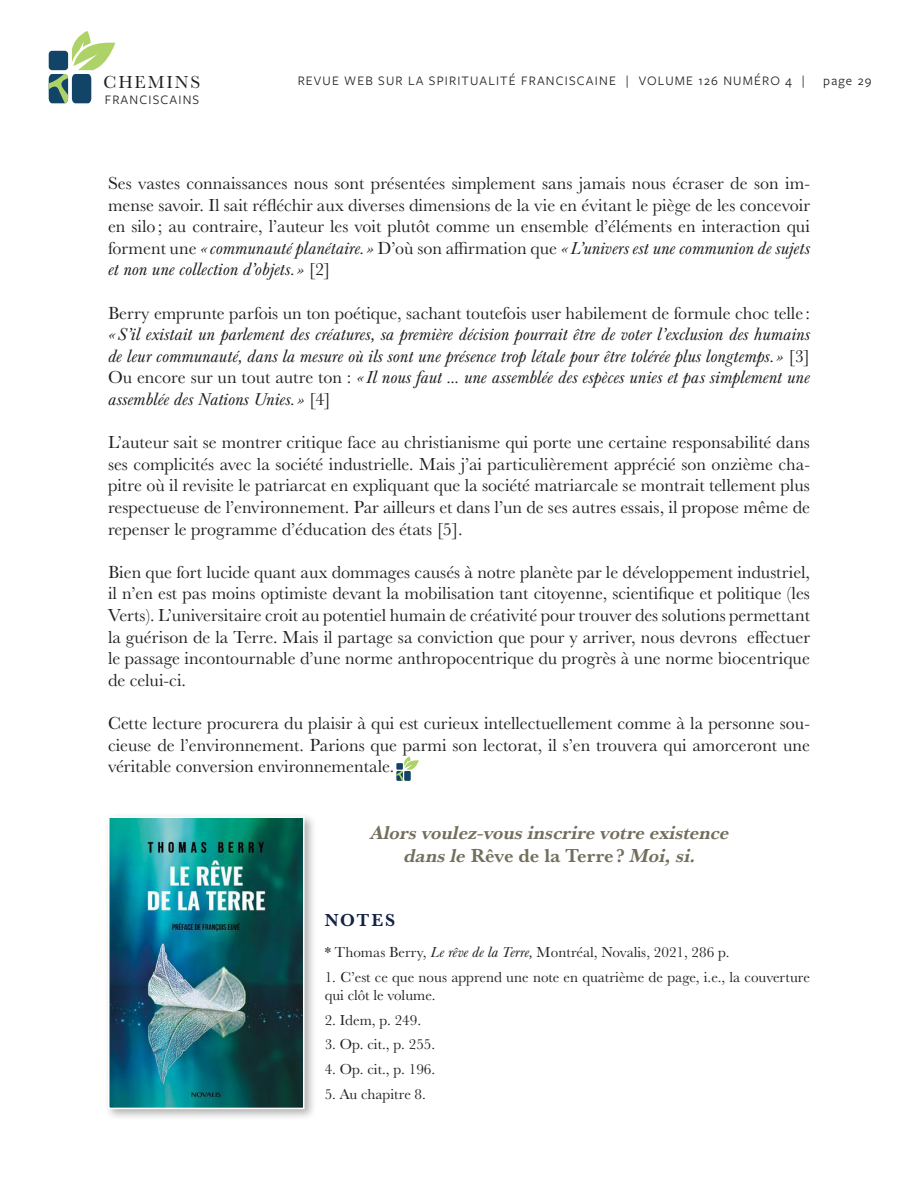
<style>
.page{position:relative;width:918px;height:1188px;background:#fff}
.page>*{position:absolute;margin:0;border:0;box-sizing:border-box;transform-origin:0 0}
.t1{font:italic 700 19.5px/23.4px "Baskerville URW";color:#736f5d;text-align:center}
.t2{font:18px/21.6px "Baskerville URW";color:#231f20;text-align:justify}
.t3{font:italic 18px/21.6px "Baskerville URW";color:#231f20;text-align:justify}
.t4{font:18px "Baskerville URW";letter-spacing:.1em;color:#231f20}
.t5{font:700 18px "Baskerville URW";letter-spacing:.105em;color:#152246}
.t6{font:15px/18px "Baskerville URW";color:#231f20}
.t7{font:13.5px "Freight Sans Pro";letter-spacing:.085em;color:#231f20}
.s1{font-style:italic}
.s2{font-style:normal}
</style>
<div class="page">
<svg style="left:49px;top:31px;width:66px;height:72px"></svg>
<div style="left:104px;top:812px;width:213px;height:309px;background:#231f20;opacity:.35"></div>
<img style="left:111px;top:819px;width:190px;height:287px">
<div style="left:108px;top:816px;width:196px;height:293px;border:2px solid #fff"></div>
<svg style="left:396px;top:756px;width:23px;height:25px"></svg>
<p class="t4" style="left:104px;top:70px;width:98px">CHEMINS</p>
<p class="t7" style="left:105px;top:90px;width:96px">FRANCISCAINS</p>
<p class="t7" style="left:298px;top:72px;width:509px">REVUE WEB SUR LA SPIRITUALITÉ FRANCISCAINE | VOLUME 126 NUMÉRO 4 |</p>
<p class="t7" style="left:823px;top:72px;width:50px">page 29</p>
<p class="t2" style="left:108px;top:172px;width:704px">Ses vastes connaissances nous sont présentées simplement sans jamais nous écraser de son im&shy;mense savoir. Il sait réfléchir aux diverses dimensions de la vie en évitant le piège de les concevoir en silo; au contraire, l’auteur les voit plutôt comme un ensemble d’éléments en interaction qui forment une <span class="s1">« communauté planétaire. »</span> D’où son affirmation que <span class="s1">«L’univers est une communion de sujets et non une collection d’objets. »</span> [2]</p>
<p class="t2" style="left:108px;top:301px;width:703px">Berry emprunte parfois un ton poétique, sachant toutefois user habilement de formule choc telle :</p>
<p class="t3" style="left:108px;top:324px;width:704px">«S’il existait un parlement des créatures, sa première décision pourrait être de voter l’exclusion des humains de leur communauté, dans la mesure où ils sont une présence trop létale pour être tolérée plus longtemps. » <span class="s2">[3] Ou encore sur un tout autre ton :</span> « Il nous faut … une assemblée des espèces unies et pas simplement une assemblée des Nations Unies. » <span class="s2">[4]</span></p>
<p class="t2" style="left:108px;top:431px;width:704px">L’auteur sait se montrer critique face au christianisme qui porte une certaine responsabilité dans ses complicités avec la société industrielle. Mais j’ai particulièrement apprécié son onzième cha&shy;pitre où il revisite le patriarcat en expliquant que la société matriarcale se montrait tellement plus respectueuse de l’environnement. Par ailleurs et dans l’un de ses autres essais, il propose même de repenser le programme d’éducation des états [5].</p>
<p class="t2" style="left:108px;top:561px;width:704px">Bien que fort lucide quant aux dommages causés à notre planète par le développement industriel, il n’en est pas moins optimiste devant la mobilisation tant citoyenne, scientifique et politique (les Verts). L’universitaire croit au potentiel humain de créativité pour trouver des solutions permettant la guérison de la Terre. Mais il partage sa conviction que pour y arriver, nous devrons effectuer le passage incontournable d’une norme anthropocentrique du progrès à une norme biocentrique de celui-ci.</p>
<p class="t2" style="left:108px;top:712px;width:704px">Cette lecture procurera du plaisir à qui est curieux intellectuellement comme à la personne sou&shy;cieuse de l’environnement. Parions que parmi son lectorat, il s’en trouvera qui amorceront une véritable conversion environnementale.</p>
<p class="t1" style="left:371px;top:820px;width:360px">Alors voulez-vous inscrire votre existence dans le <span class="s2">Rêve de la Terre ?</span> Moi, si.</p>
<p class="t5" style="left:325px;top:907px;width:72px">NOTES</p>
<p class="t6" style="left:325px;top:943px;width:406px">* Thomas Berry, <span class="s1">Le rêve de la Terre,</span> Montréal, Novalis, 2021, 286 p.</p>
<p class="t6" style="left:325px;top:968px;width:487px">1. C’est ce que nous apprend une note en quatrième de page, i.e., la couverture qui clôt le volume.</p>
<p class="t6" style="left:325px;top:1010px;width:98px">2. Idem, p. 249.</p>
<p class="t6" style="left:325px;top:1035px;width:112px">3. Op. cit., p. 255.</p>
<p class="t6" style="left:325px;top:1060px;width:112px">4. Op. cit., p. 196.</p>
<p class="t6" style="left:325px;top:1085px;width:103px">5. Au chapitre 8.</p>
</div>
